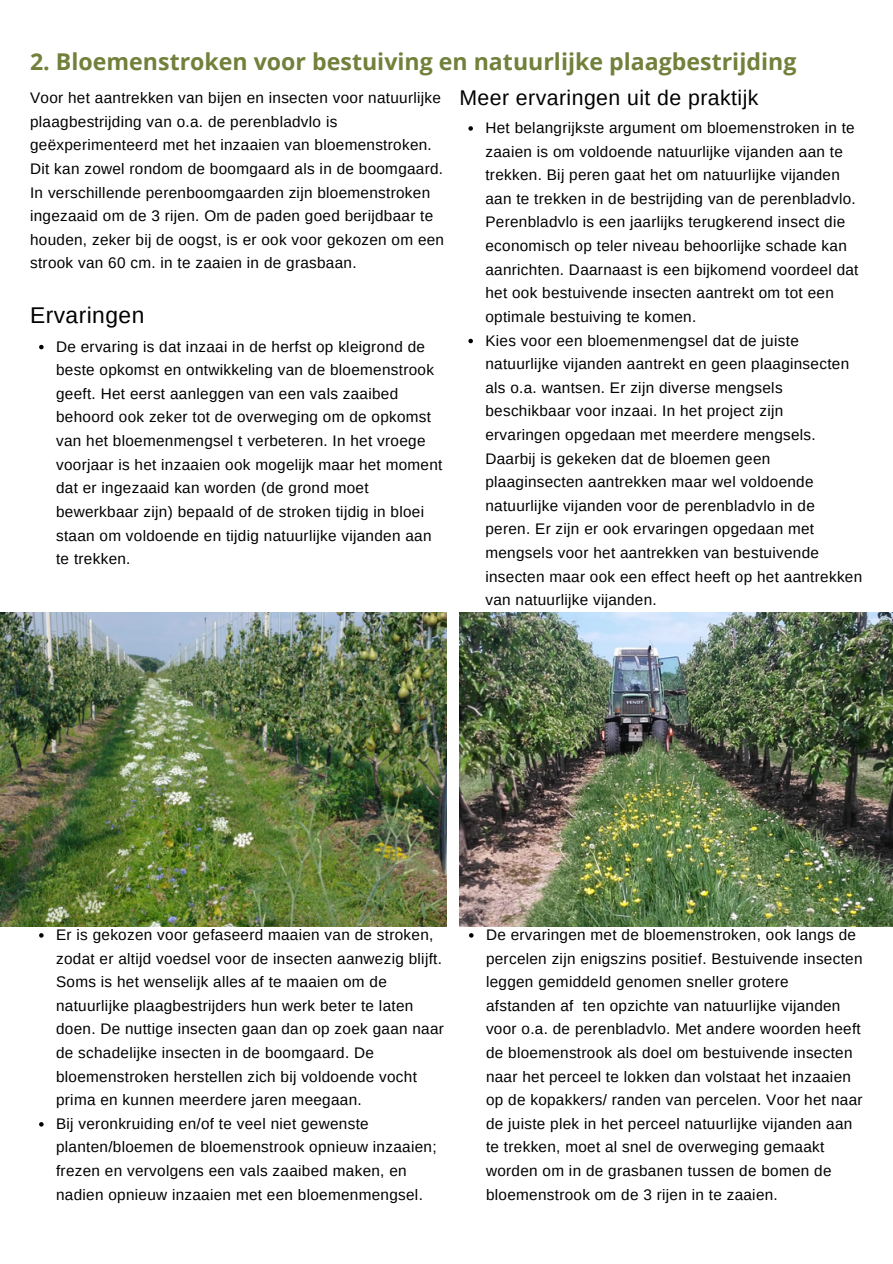
<style>
.page{position:relative;width:893px;height:1264px;background:#fff}
.page>*{position:absolute;margin:0;border:0;box-sizing:border-box;transform-origin:0 0}
.t1{font:700 23.1px "Open Sans";color:#71803b}
.t2{font:22.8px "Arimo";letter-spacing:.02em;color:#000}
.t3{font:21.3px "Arimo";letter-spacing:.02em;color:#000}
.t4{font:15.3px/23.5px "Arimo";letter-spacing:.02em;color:#000}
</style>
<div class="page">
<svg style="left:468px;top:126px;width:5px;height:5px"></svg>
<svg style="left:468px;top:339px;width:5px;height:4px"></svg>
<svg style="left:39px;top:345px;width:5px;height:4px"></svg>
<img style="left:0;top:612px;width:446px;height:314px">
<img style="left:459px;top:612px;width:433px;height:314px">
<svg style="left:39px;top:933px;width:5px;height:4px"></svg>
<svg style="left:39px;top:1122px;width:5px;height:4px"></svg>
<svg style="left:469px;top:933px;width:4px;height:4px"></svg>
<p class="t1" style="left:30px;top:46px;width:767px">2. Bloemenstroken voor bestuiving en natuurlijke plaagbestrijding</p>
<p class="t4" style="left:30px;top:86px;width:415px">Voor het aantrekken van bijen en insecten voor natuurlijke plaagbestrijding van o.a. de perenbladvlo is geëxperimenteerd met het inzaaien van bloemenstroken.<br>Dit kan zowel rondom de boomgaard als in de boomgaard.<br>In verschillende perenboomgaarden zijn bloemenstroken ingezaaid om de 3 rijen. Om de paden goed berijdbaar te houden, zeker bij de oogst, is er ook voor gekozen om een strook van 60 cm. in te zaaien in de grasbaan.</p>
<p class="t2" style="left:30px;top:303px;width:116px">Ervaringen</p>
<p class="t4" style="left:56px;top:334px;width:388px">De ervaring is dat inzaai in de herfst op kleigrond de beste opkomst en ontwikkeling van de bloemenstrook geeft. Het eerst aanleggen van een vals zaaibed behoord ook zeker tot de overweging om de opkomst van het bloemenmengsel t verbeteren. In het vroege voorjaar is het inzaaien ook mogelijk maar het moment dat er ingezaaid kan worden (de grond moet bewerkbaar zijn) bepaald of de stroken tijdig in bloei staan om voldoende en tijdig natuurlijke vijanden aan te trekken.</p>
<p class="t3" style="left:459px;top:86px;width:300px">Meer ervaringen uit de praktijk</p>
<p class="t4" style="left:485px;top:116px;width:374px">Het belangrijkste argument om bloemenstroken in te zaaien is om voldoende natuurlijke vijanden aan te trekken. Bij peren gaat het om natuurlijke vijanden aan te trekken in de bestrijding van de perenbladvlo.<br>Perenbladvlo is een jaarlijks terugkerend insect die economisch op teler niveau behoorlijke schade kan aanrichten. Daarnaast is een bijkomend voordeel dat het ook bestuivende insecten aantrekt om tot een optimale bestuiving te komen.</p>
<p class="t4" style="left:485px;top:328px;width:378px">Kies voor een bloemenmengsel dat de juiste natuurlijke vijanden aantrekt en geen plaaginsecten als o.a. wantsen. Er zijn diverse mengsels beschikbaar voor inzaai. In het project zijn<br>ervaringen opgedaan met meerdere mengsels.<br>Daarbij is gekeken dat de bloemen geen plaaginsecten aantrekken maar wel voldoende natuurlijke vijanden voor de perenbladvlo in de peren. Er zijn er ook ervaringen opgedaan met mengsels voor het aantrekken van bestuivende insecten maar ook een effect heeft op het aantrekken van natuurlijke vijanden.</p>
<p class="t4" style="left:56px;top:922px;width:389px">Er is gekozen voor gefaseerd maaien van de stroken, zodat er altijd voedsel voor de insecten aanwezig blijft.<br>Soms is het wenselijk alles af te maaien om de natuurlijke plaagbestrijders hun werk beter te laten doen. De nuttige insecten gaan dan op zoek gaan naar de schadelijke insecten in de boomgaard. De bloemenstroken herstellen zich bij voldoende vocht prima en kunnen meerdere jaren meegaan.</p>
<p class="t4" style="left:56px;top:1111px;width:382px">Bij veronkruiding en/of te veel niet gewenste planten/bloemen de bloemenstrook opnieuw inzaaien; frezen en vervolgens een vals zaaibed maken, en nadien opnieuw inzaaien met een bloemenmengsel.</p>
<p class="t4" style="left:486px;top:922px;width:378px">De ervaringen met de bloemenstroken, ook langs de percelen zijn enigszins positief. Bestuivende insecten leggen gemiddeld genomen sneller grotere<br>afstanden af ten opzichte van natuurlijke vijanden voor o.a. de perenbladvlo. Met andere woorden heeft de bloemenstrook als doel om bestuivende insecten naar het perceel te lokken dan volstaat het inzaaien op de kopakkers/ randen van percelen. Voor het naar de juiste plek in het perceel natuurlijke vijanden aan te trekken, moet al snel de overweging gemaakt worden om in de grasbanen tussen de bomen de bloemenstrook om de 3 rijen in te zaaien.</p>
</div>
